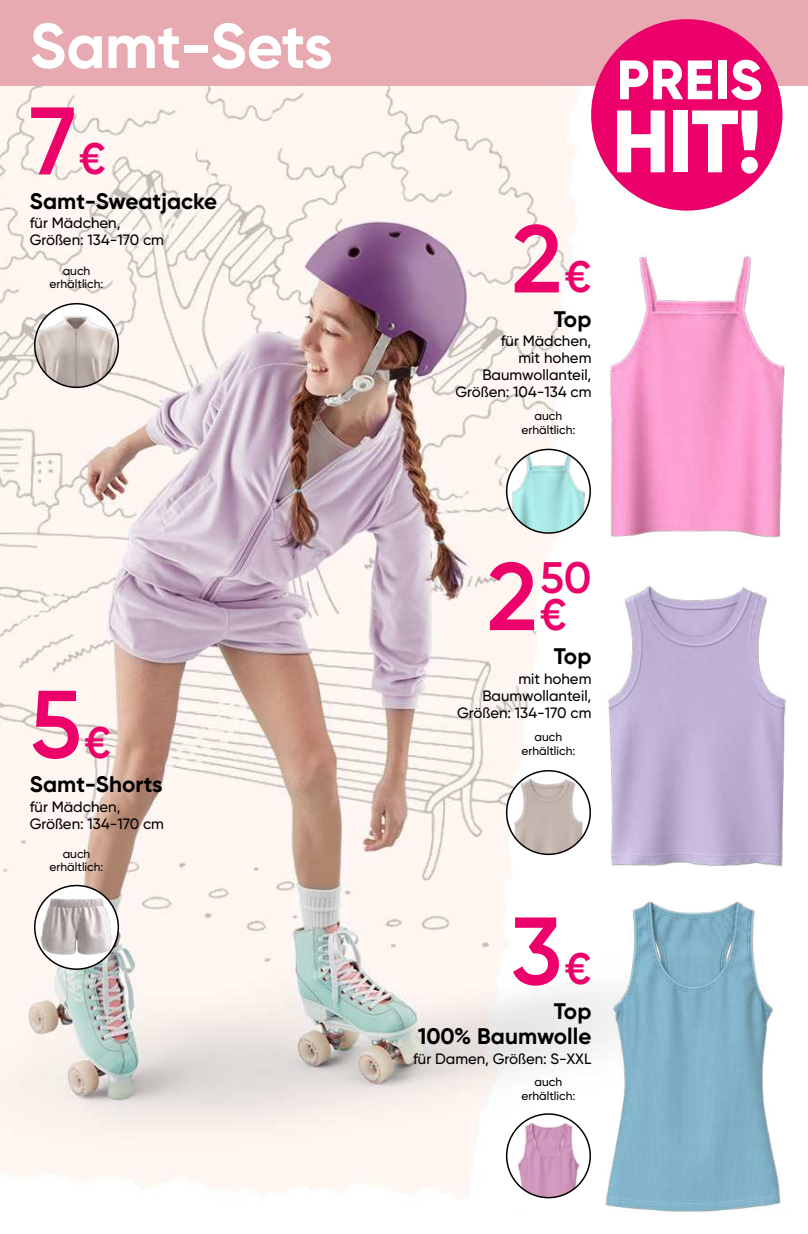
<style>
.page{position:relative;width:808px;height:1234px;background:#fff}
.page>*{position:absolute;margin:0;border:0;box-sizing:border-box;transform-origin:0 0}
.t1{font:600 95.7px "Gilroy";color:#ec006a}
.t2{font:800 88.2px "Gilroy";color:#fff}
.t3{font:700 63px "Gilroy";letter-spacing:-.01em;color:#fff}
.t4{font:800 55.35px "Gilroy";letter-spacing:.01em;color:#fff}
.t5{font:600 44.1px/36.8px "Gilroy";color:#ec006a}
.t6{font:700 22.5px/25.2px "Gilroy";color:#000;text-align:right}
.t7{font:500 15px/16.8px "Gilroy";color:#000;text-align:right}
.t8{font:500 12px/13.5px "Gilroy";color:#000;text-align:center}
.s1{font-size:44.1px}
.s2{font-size:95.7px}
</style>
<div class="page">
<img style="left:0;top:85px;width:787px;height:1114px">
<div style="left:0;top:0;width:808px;height:85px;background:#e7aab1"></div>
<img style="left:507px;top:449px;width:83px;height:84px;border-radius:42px">
<div style="left:506px;top:448px;width:85px;height:85px;border:2px solid #000;border-radius:50%"></div>
<img style="left:507px;top:772px;width:60px;height:82px">
<div style="left:506px;top:769px;width:85px;height:85px;border:2px solid #000;border-radius:50%"></div>
<img style="left:36px;top:885px;width:81px;height:83px">
<div style="left:34px;top:884px;width:85px;height:85px;border:2px solid #000;border-radius:50%"></div>
<img style="left:35px;top:307px;width:83px;height:80px">
<div style="left:34px;top:303px;width:85px;height:85px;border:2px solid #000;border-radius:50%"></div>
<img style="left:571px;top:237px;width:216px;height:319px">
<img style="left:567px;top:568px;width:220px;height:311px">
<img style="left:547px;top:879px;width:240px;height:333px">
<img style="left:507px;top:1114px;width:83px;height:83px">
<div style="left:506px;top:1112px;width:85px;height:85px;border:2px solid #000;border-radius:50%"></div>
<div style="left:591px;top:19px;width:191px;height:191px;background:#ec006a;border-radius:50%"></div>
<h3 class="t3" style="left:30px;top:12px;width:304px">Samt-Sets</h3>
<h1 class="t1" style="left:30px;top:98px;width:77px">7<span class="s1">€</span></h1>
<h3 class="t6" style="left:30px;top:189px;width:189px">Samt-Sweatjacke</h3>
<p class="t7" style="left:30px;top:215px;width:136px;text-align:left">für Mädchen,<br>Größen: 134-170 cm</p>
<p class="t8" style="left:50px;top:264px;width:55px">auch erhältlich:</p>
<h1 class="t1" style="left:30px;top:681px;width:83px">5<span class="s1">€</span></h1>
<h3 class="t6" style="left:30px;top:772px;width:134px">Samt-Shorts</h3>
<p class="t7" style="left:30px;top:798px;width:136px;text-align:left">für Mädchen,<br>Größen: 134-170 cm</p>
<p class="t8" style="left:50px;top:847px;width:55px">auch erhältlich:</p>
<h1 class="t1" style="left:512px;top:216px;width:81px">2<span class="s1">€</span></h1>
<h3 class="t6" style="left:554px;top:307px;width:39px">Top</h3>
<p class="t7" style="left:455px;top:333px;width:137px">für Mädchen,<br>mit hohem<br>Baumwollanteil,<br>Größen: 104-134 cm</p>
<p class="t8" style="left:521px;top:409px;width:55px">auch erhältlich:</p>
<h3 class="t4" style="left:617px;top:50px;width:147px">PREIS</h3>
<h2 class="t2" style="left:612px;top:94px;width:152px">HIT!</h2>
<h3 class="t5" style="left:540px;top:562px;width:53px;text-indent:-53px"><span class="s2">2</span>50 €</h3>
<h3 class="t6" style="left:554px;top:644px;width:39px">Top</h3>
<p class="t7" style="left:457px;top:671px;width:136px">mit hohem<br>Baumwollanteil,<br>Größen: 134-170 cm</p>
<p class="t8" style="left:521px;top:730px;width:55px">auch erhältlich:</p>
<h1 class="t1" style="left:511px;top:907px;width:82px">3<span class="s1">€</span></h1>
<h3 class="t6" style="left:418px;top:998px;width:175px">Top<br>100% Baumwolle</h3>
<p class="t7" style="left:413px;top:1050px;width:180px">für Damen, Größen: S-XXL</p>
<p class="t8" style="left:521px;top:1075px;width:55px">auch erhältlich:</p>
</div>
